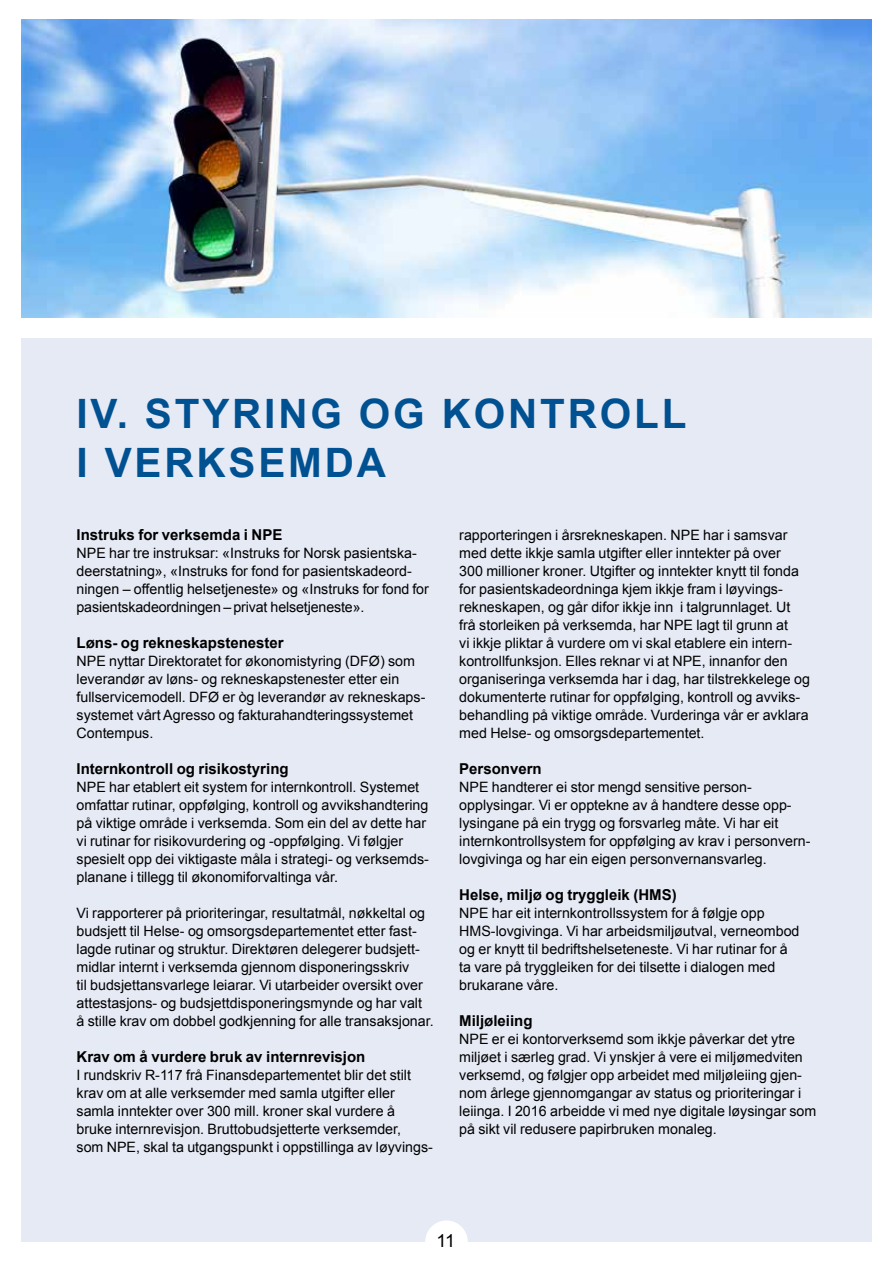
<style>
.page{position:relative;width:893px;height:1263px;background:#fff}
.page>*{position:absolute;margin:0;border:0;box-sizing:border-box;transform-origin:0 0}
.t1{font:700 40.5px/48.6px "Arial";letter-spacing:.07em;color:#005191}
.t2{font:18px "Arial";color:#000}
.t3{font:700 15px "Arial";color:#000}
.t4{font:14.25px/18px "Arial";color:#000}
</style>
<div class="page">
<div style="left:21px;top:338px;width:850px;height:904px;background:#e6eaf5"></div>
<img style="left:21px;top:20px;width:850px;height:297px">
<div style="left:425px;top:1220px;width:43px;height:43px;background:#fff;border-radius:50%"></div>
<h1 class="t1" style="left:77px;top:391px;width:611px">IV. STYRING OG KONTROLL<br>I VERKSEMDA</h1>
<p class="t3" style="left:77px;top:525px;width:207px">Instruks for verksemda i NPE</p>
<p class="t4" style="left:77px;top:544px;width:354px">NPE har tre instruksar: «Instruks for Norsk pasientska&shy;deerstatning», «Instruks for fond for pasientskadeord&shy;ningen – offentlig helsetjeneste» og «Instruks for fond for pasientskadeordningen – privat helsetjeneste».</p>
<p class="t3" style="left:77px;top:633px;width:209px">Løns- og rekneskapstenester</p>
<p class="t4" style="left:77px;top:652px;width:350px">NPE nyttar Direktoratet for økonomistyring (DFØ) som leverandør av løns- og rekneskapstenester etter ein fullservicemodell. DFØ er òg leverandør av rekneskaps&shy;systemet vårt Agresso og fakturahandteringssystemet Contempus.</p>
<p class="t3" style="left:77px;top:759px;width:214px">Internkontroll og risikostyring</p>
<p class="t4" style="left:77px;top:778px;width:354px">NPE har etablert eit system for internkontroll. Systemet omfattar rutinar, oppfølging, kontroll og avvikshandtering på viktige område i verksemda. Som ein del av dette har vi rutinar for risikovurdering og -oppfølging. Vi følgjer spesielt opp dei viktigaste måla i strategi- og verksemds&shy;planane i tillegg til økonomiforvaltinga vår.</p>
<p class="t4" style="left:77px;top:904px;width:359px">Vi rapporterer på prioriteringar, resultatmål, nøkkeltal og budsjett til Helse- og omsorgsdepartementet etter fast&shy;lagde rutinar og struktur. Direktøren delegerer budsjett&shy;midlar internt i verksemda gjennom disponeringsskriv<br>til budsjettansvarlege leiarar. Vi utarbeider oversikt over attestasjons- og budsjettdisponeringsmynde og har valt<br>å stille krav om dobbel godkjenning for alle transaksjonar.</p>
<p class="t3" style="left:77px;top:1047px;width:290px">Krav om å vurdere bruk av internrevisjon</p>
<p class="t4" style="left:77px;top:1066px;width:358px">I rundskriv R-117 frå Finansdepartementet blir det stilt krav om at alle verksemder med samla utgifter eller samla inntekter over 300 mill. kroner skal vurdere å bruke internrevisjon. Bruttobudsjetterte verksemder,<br>som NPE, skal ta utgangspunkt i oppstillinga av løyvings-</p>
<p class="t4" style="left:459px;top:526px;width:352px">rapporteringen i årsrekneskapen. NPE har i samsvar med dette ikkje samla utgifter eller inntekter på over<br>300 millioner kroner. Utgifter og inntekter knytt til fonda for pasientskadeordninga kjem ikkje fram i løyvings&shy;rekneskapen, og går difor ikkje inn i talgrunnlaget. Ut frå storleiken på verksemda, har NPE lagt til grunn at<br>vi ikkje pliktar å vurdere om vi skal etablere ein intern&shy;kontrollfunksjon. Elles reknar vi at NPE, innanfor den organiseringa verksemda har i dag, har tilstrekkelege og dokumenterte rutinar for oppfølging, kontroll og avviks&shy;behandling på viktige område. Vurderinga vår er avklara med Helse- og omsorgsdepartementet.</p>
<p class="t3" style="left:459px;top:759px;width:84px">Personvern</p>
<p class="t4" style="left:459px;top:778px;width:353px">NPE handterer ei stor mengd sensitive person&shy;opplysingar. Vi er opptekne av å handtere desse opp&shy;lysingane på ein trygg og forsvarleg måte. Vi har eit internkontrollsystem for oppfølging av krav i personvern&shy;lovgivinga og har ein eigen personvernansvarleg.</p>
<p class="t3" style="left:459px;top:885px;width:219px">Helse, miljø og tryggleik (HMS)</p>
<p class="t4" style="left:459px;top:904px;width:342px">NPE har eit internkontrollssystem for å følgje opp HMS-lovgivinga. Vi har arbeidsmiljøutval, verneombod og er knytt til bedriftshelseteneste. Vi har rutinar for å ta vare på tryggleiken for dei tilsette i dialogen med brukarane våre.</p>
<p class="t3" style="left:459px;top:1011px;width:75px">Miljøleiing</p>
<p class="t4" style="left:459px;top:1030px;width:359px">NPE er ei kontorverksemd som ikkje påverkar det ytre miljøet i særleg grad. Vi ynskjer å vere ei miljømedviten verksemd, og følgjer opp arbeidet med miljøleiing gjen&shy;nom årlege gjennomgangar av status og prioriteringar i leiinga. I 2016 arbeidde vi med nye digitale løysingar som på sikt vil redusere papirbruken monaleg.</p>
<p class="t2" style="left:437px;top:1229px;width:20px">11</p>
</div>
